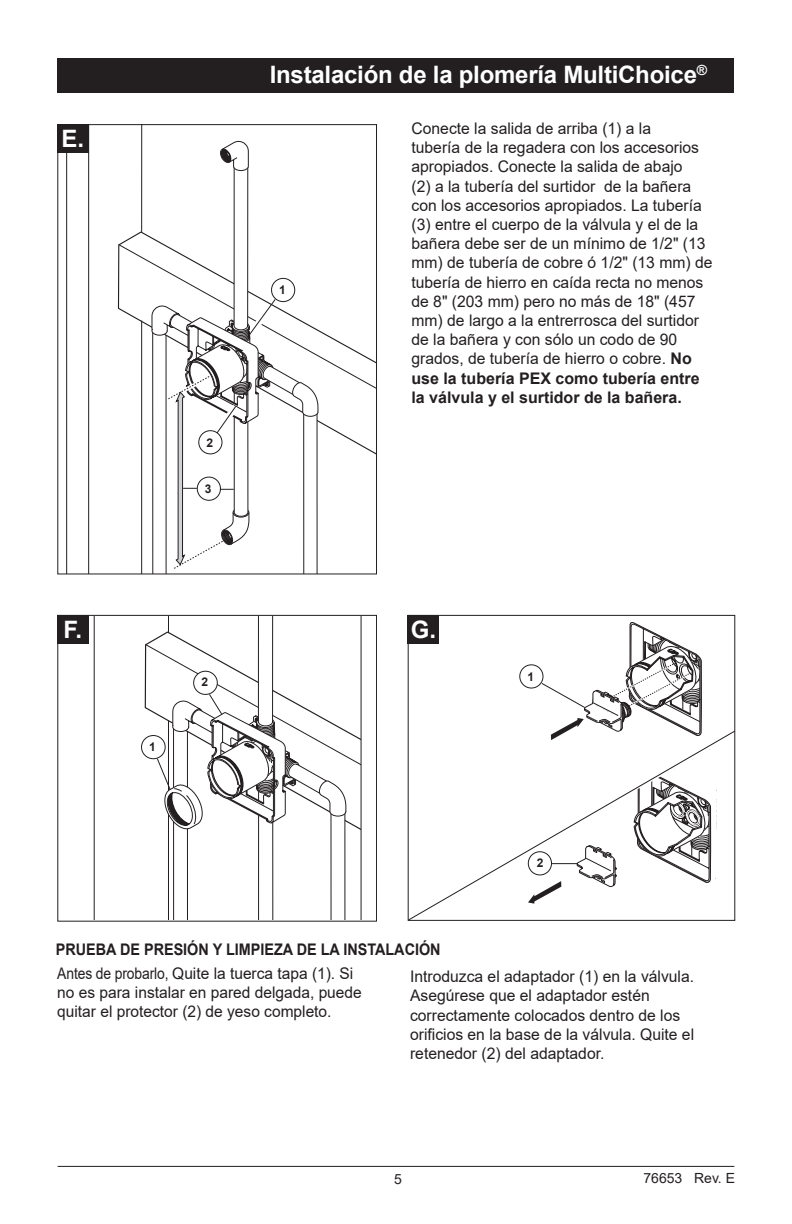
<style>
.page{position:relative;width:792px;height:1224px;background:#fff}
.page>*{position:absolute;margin:0;border:0;box-sizing:border-box;transform-origin:0 0}
.t1{font:700 24px "Arial";letter-spacing:-.01em;color:#fff}
.t2{font:16px/19.2px "Arial";color:#231f20}
.t3{font:16px/19.2px "Arial";color:#231f20;scale:.87 1}
.t4{font:700 16px "Arial";color:#231f20;scale:.9 1}
.t5{font:14px "Arial";color:#231f20}
.t6{font:700 12px "Arial";color:#231f20}
.s1{font-weight:700}
</style>
<div class="page">
<hr style="left:58px;top:1166px;width:676px;height:1px;background:#231f20">
<div style="left:57px;top:58px;width:677px;height:35px;background:#231f20"></div>
<div style="left:57px;top:124px;width:31px;height:29px;background:#231f20"></div>
<svg style="left:66px;top:125px;width:311px;height:449px"></svg>
<div style="left:57px;top:615px;width:31px;height:29px;background:#231f20"></div>
<svg style="left:93px;top:616px;width:269px;height:304px"></svg>
<svg style="left:407px;top:730px;width:329px;height:191px"></svg>
<div style="left:408px;top:615px;width:31px;height:29px;background:#231f20"></div>
<svg style="left:476px;top:622px;width:256px;height:282px"></svg>
<div style="left:408px;top:615px;width:327px;height:306px;border:1px solid #231f20"></div>
<h1 class="t1" style="left:62px;top:122px;width:24px">E.</h1>
<h1 class="t1" style="left:64px;top:613px;width:20px">F.</h1>
<p class="t6" style="left:206px;top:434px;width:8px">2</p>
<p class="t6" style="left:205px;top:480px;width:8px">3</p>
<p class="t6" style="left:149px;top:739px;width:8px">1</p>
<p class="t6" style="left:202px;top:673px;width:8px">2</p>
<h1 class="t1" style="left:270px;top:58px;width:439px">Instalación de la plomería MultiChoice<sup>®</sup></h1>
<p class="t6" style="left:279px;top:282px;width:8px">1</p>
<p class="t2" style="left:412px;top:119px;width:302px">Conecte la salida de arriba (1) a la<br>tubería de la regadera con los accesorios apropiados. Conecte la salida de abajo<br>(2) a la tubería del surtidor de la bañera con los accesorios apropiados. La tubería (3) entre el cuerpo de la válvula y el de la bañera debe ser de un mínimo de 1/2" (13 mm) de tubería de cobre ó 1/2" (13 mm) de tubería de hierro en caída recta no menos de 8" (203 mm) pero no más de 18" (457 mm) de largo a la entrerrosca del surtidor de la bañera y con sólo un codo de 90 grados, de tubería de hierro o cobre. <span class="s1">No use la tubería PEX como tubería entre la válvula y el surtidor de la bañera.</span></p>
<h1 class="t1" style="left:411px;top:613px;width:27px">G.</h1>
<p class="t6" style="left:527px;top:668px;width:8px">1</p>
<p class="t6" style="left:537px;top:855px;width:8px">2</p>
<p class="t4" style="left:56px;top:938px;width:429px">PRUEBA DE PRESIÓN Y LIMPIEZA DE LA INSTALACIÓN</p>
<p class="t3" style="left:57px;top:963px;width:352px">Antes de probarlo, Quite la tuerca tapa (1). Si no es para instalar en pared delgada, puede quitar el protector (2) de yeso completo.</p>
<p class="t2" style="left:410px;top:967px;width:286px">Introduzca el adaptador (1) en la válvula.<br>Asegúrese que el adaptador estén correctamente colocados dentro de los orificios en la base de la válvula. Quite el retenedor (2) del adaptador.</p>
<p class="t5" style="left:394px;top:1169px;width:9px">5</p>
<p class="t5" style="left:644px;top:1168px;width:93px">76653 Rev. E</p>
</div>
